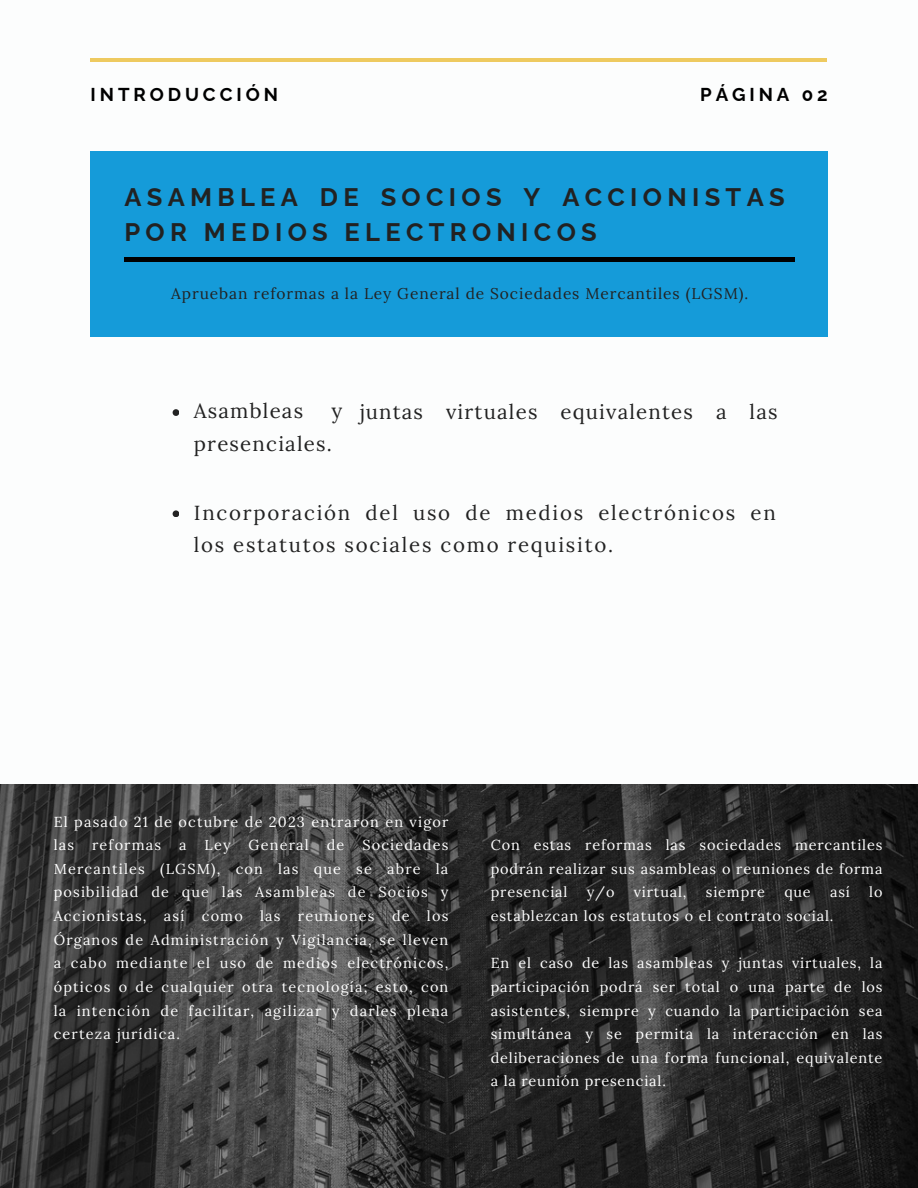
<style>
.page{position:relative;width:918px;height:1188px;background:#fff}
.page>*{position:absolute;margin:0;border:0;box-sizing:border-box;transform-origin:0 0}
.t1{font:700 25.35px/34.8px "Raleway";letter-spacing:.21em;color:#222}
.t2{font:20.4px/32.7px "Lora";letter-spacing:.085em;color:#222}
.t3{font:20.4px/32.7px "Lora";letter-spacing:.06em;color:#222}
.t4{font:700 18.6px "Raleway";letter-spacing:.21em;color:#000}
.t5{font:15.45px "Lora";letter-spacing:.06em;color:#222}
.t6{font:14.4px/23.7px "Lora";letter-spacing:.06em;color:#fff;text-align:justify}
</style>
<div class="page">
<img style="left:0;top:784px;width:918px;height:404px">
<hr style="left:91px;top:59px;width:736px;height:3px;background:#eeca60">
<div style="left:91px;top:151px;width:736px;height:186px;background:#159bd9"></div>
<hr style="left:124px;top:258px;width:671px;height:3px;background:#000">
<svg style="left:173px;top:409px;width:6px;height:7px"></svg>
<svg style="left:173px;top:510px;width:6px;height:7px"></svg>
<h3 class="t4" style="left:91px;top:84px;width:189px">INTRODUCCIÓN</h3>
<p class="t4" style="left:700px;top:84px;width:129px">PÁGINA 02</p>
<h3 class="t1" style="left:124px;top:180px;width:662px">ASAMBLEA DE SOCIOS Y ACCIONISTAS<br>POR MEDIOS ELECTRONICOS</h3>
<h3 class="t5" style="left:171px;top:284px;width:578px">Aprueban reformas a la Ley General de Sociedades Mercantiles (LGSM).</h3>
<h2 class="t3" style="left:194px;top:395px;width:111px">Asambleas</h2>
<h2 class="t3" style="left:194px;top:395px;width:150px;text-indent:138px">y presenciales.</h2>
<h2 class="t2" style="left:360px;top:395px;width:65px">juntas</h2>
<h1 class="t3" style="left:446px;top:395px;width:93px">virtuales</h1>
<p class="t3" style="left:561px;top:395px;width:134px">equivalentes</p>
<h3 class="t2" style="left:716px;top:395px;width:12px">a</h3>
<h3 class="t2" style="left:750px;top:395px;width:30px">las</h3>
<h3 class="t2" style="left:194px;top:496px;width:584px">Incorporación del uso de medios electrónicos en los estatutos sociales como requisito.</h3>
<p class="t6" style="left:54px;top:809px;width:396px">El pasado 21 de octubre de 2023 entraron en vigor las reformas a Ley General de Sociedades Mercantiles (LGSM), con las que se abre la posibilidad de que las Asambleas de Socios y Accionistas, así como las reuniones de los Órganos de Administración y Vigilancia, se lleven a cabo mediante el uso de medios electrónicos, ópticos o de cualquier otra tecnología; esto, con la intención de facilitar, agilizar y darles plena certeza jurídica.</p>
<p class="t6" style="left:491px;top:833px;width:393px">Con estas reformas las sociedades mercantiles podrán realizar sus asambleas o reuniones de forma presencial</p>
<p class="t6" style="left:587px;top:880px;width:29px">y/o</p>
<p class="t6" style="left:634px;top:880px;width:54px">virtual,</p>
<p class="t6" style="left:706px;top:880px;width:61px">siempre</p>
<p class="t6" style="left:784px;top:880px;width:28px">que</p>
<p class="t6" style="left:830px;top:880px;width:21px">así</p>
<p class="t6" style="left:869px;top:880px;width:15px">lo</p>
<p class="t6" style="left:491px;top:904px;width:344px">establezcan los estatutos o el contrato social.</p>
<p class="t6" style="left:491px;top:951px;width:393px">En el caso de las asambleas y juntas virtuales, la participación podrá ser total o una parte de los asistentes, siempre y cuando la participación sea simultánea y se permita la interacción en las deliberaciones de una forma funcional, equivalente a la reunión presencial.</p>
</div>
